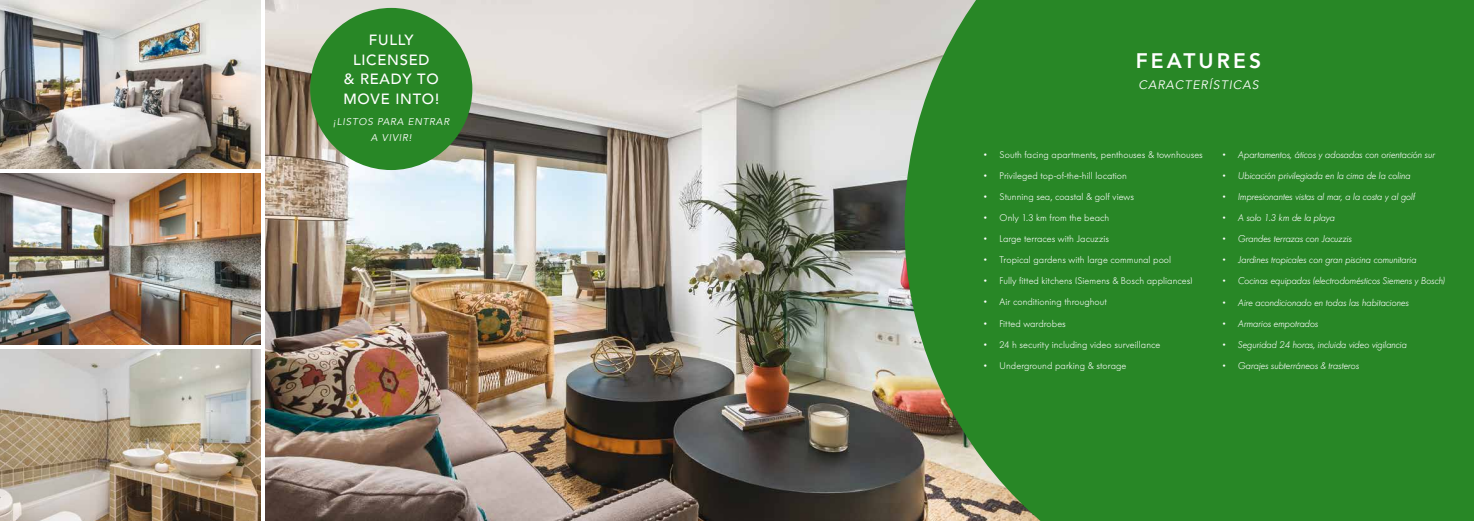
<style>
.page{position:relative;width:1474px;height:521px;background:#fff}
.page>*{position:absolute;margin:0;border:0;box-sizing:border-box;transform-origin:0 0}
.t1{font:800 21px "Avenir";letter-spacing:.15em;color:#fff}
.t2{font:500 14.79px/19.8px "Avenir";letter-spacing:.05em;color:#fff;text-align:center}
.t3{font:italic 12.25px "Avenir";letter-spacing:.075em;color:#fff}
.t4{font:italic 9.89px/15.8px "Avenir";letter-spacing:.075em;color:#fff;text-align:center}
.t5{font:italic 300 9.62px "Futura BQ";color:#fff}
.t6{font:300 9.62px "Futura BQ";letter-spacing:.005em;color:#fff}
</style>
<div class="page">
<img style="left:0;top:0;width:260px;height:169px">
<img style="left:0;top:174px;width:260px;height:171px">
<img style="left:0;top:350px;width:260px;height:171px">
<img style="left:265px;top:0;width:639px;height:521px">
<div style="left:904px;top:0;width:569px;height:521px;background:#288726"></div>
<div style="left:310px;top:8px;width:162px;height:162px;background:#288726;border-radius:50%"></div>
<h2 class="t2" style="left:343px;top:29px;width:97px">FULLY<br>LICENSED<br>&amp; READY TO<br>MOVE INTO!</h2>
<p class="t4" style="left:333px;top:114px;width:117px">¡LISTOS PARA ENTRAR<br>A VIVIR!</p>
<h1 class="t1" style="left:1135px;top:44px;width:127px">FEATURES</h1>
<p class="t3" style="left:1138px;top:78px;width:121px">CARACTERÍSTICAS</p>
<p class="t6" style="left:983px;top:149px;width:220px">• South facing apartments, penthouses &amp; townhouses</p>
<p class="t6" style="left:983px;top:170px;width:145px">• Privileged top-of-the-hill location</p>
<p class="t6" style="left:983px;top:191px;width:152px">• Stunning sea, coastal &amp; golf views</p>
<p class="t6" style="left:983px;top:212px;width:127px">• Only 1.3 km from the beach</p>
<p class="t6" style="left:983px;top:233px;width:127px">• Large terraces with Jacuzzis</p>
<p class="t6" style="left:983px;top:254px;width:189px">• Tropical gardens with large communal pool</p>
<p class="t6" style="left:983px;top:275px;width:210px">• Fully fitted kitchens (Siemens &amp; Bosch appliances)</p>
<p class="t6" style="left:983px;top:296px;width:124px">• Air conditioning throughout</p>
<p class="t6" style="left:983px;top:317px;width:83px">• Fitted wardrobes</p>
<p class="t6" style="left:983px;top:338px;width:178px">• 24 h security including video surveillance</p>
<p class="t6" style="left:983px;top:359px;width:144px">• Underground parking &amp; storage</p>
<p class="t5" style="left:1222px;top:150px;width:214px">• Apartamentos, áticos y adosadas con orientación sur</p>
<p class="t5" style="left:1222px;top:171px;width:190px">• Ubicación privilegiada en la cima de la colina</p>
<p class="t5" style="left:1222px;top:192px;width:194px">• Impresionantes vistas al mar, a la costa y al golf</p>
<p class="t5" style="left:1222px;top:213px;width:114px">• A solo 1.3 km de la playa</p>
<p class="t5" style="left:1222px;top:234px;width:131px">• Grandes terrazas con Jacuzzis</p>
<p class="t5" style="left:1222px;top:255px;width:195px">• Jardines tropicales con gran piscina comunitaria</p>
<p class="t5" style="left:1222px;top:276px;width:224px">• Cocinas equipadas (electrodomésticos Siemens y Bosch)</p>
<p class="t5" style="left:1222px;top:297px;width:188px">• Aire acondicionado en todas las habitaciones</p>
<p class="t5" style="left:1222px;top:318px;width:97px">• Armarios empotrados</p>
<p class="t5" style="left:1222px;top:339px;width:186px">• Seguridad 24 horas, incluida video vigilancia</p>
<p class="t5" style="left:1222px;top:360px;width:138px">• Garajes subterráneos &amp; trasteros</p>
</div>
